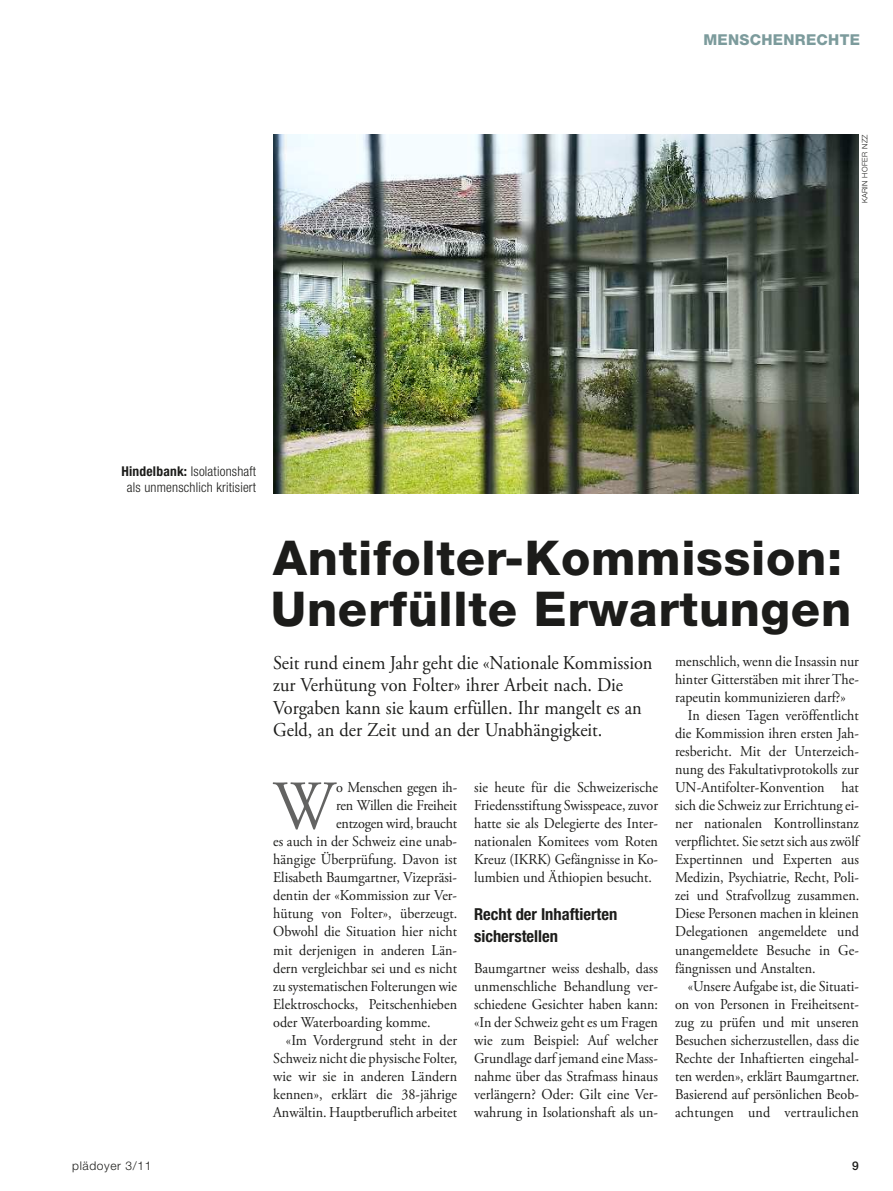
<style>
.page{position:relative;width:893px;height:1191px;background:#fff}
.page>*{position:absolute;margin:0;border:0;box-sizing:border-box;transform-origin:0 0}
.t1{font:69.45px "Adobe Garamond Pro";color:#636362;scale:.92 1}
.t2{font:800 48px/51px "Helvetica Neue LT Std";letter-spacing:.015em;color:#1c1c1a}
.t3{font:19.5px/22.5px "Adobe Garamond Pro";color:#1c1c1a;scale:.94 1}
.t4{font:700 condensed 16.5px/21px "Helvetica Neue LT Std";color:#1c1c1a}
.t5{font:15px/18px "Adobe Garamond Pro";color:#1c1c1a;text-align:justify;scale:.94 1}
.t6{font:15px "Adobe Garamond Pro";letter-spacing:.02em;color:#1c1c1a;scale:.94 1}
.t7{font:800 15px "Helvetica Neue LT Std";letter-spacing:.02em;color:#7c9b9c}
.t8{font:300 condensed 13.5px/16.5px "Helvetica Neue LT Std";letter-spacing:.015em;color:#1c1c1a;text-align:center}
.t9{font:300 12px "Helvetica Neue LT Std";letter-spacing:.05em;color:#1c1c1a}
.t10{font:500 12px "Helvetica Neue LT Std";color:#1c1c1a}
.t11{font:300 7.5px "Helvetica Neue LT Std";letter-spacing:.05em;color:#1c1c1a}
.s1{font-weight:700}
</style>
<div class="page">
<img style="left:273px;top:134px;width:586px;height:360px">
<p class="t7" style="left:703px;top:34px;width:158px">MENSCHENRECHTE</p>
<p class="t11" style="left:862px;top:203px;width:71px;rotate:-90deg">KARIN HOFER NZZ</p>
<p class="t8" style="left:121px;top:464px;width:136px"><span class="s1">Hindelbank:</span> Isolationshaft als unmenschlich kritisiert</p>
<h2 class="t2" style="left:271px;top:536px;width:582px">Antifolter-Kommission:<br>Unerfüllte Erwartungen</h2>
<h3 class="t3" style="left:273px;top:653px;width:405px">Seit rund einem Jahr geht die «Nationale Kommission zur Verhütung von Folter» ihrer Arbeit nach. Die Vorgaben kann sie kaum erfüllen. Ihr mangelt es an Geld, an der Zeit und an der Unabhängigkeit.</h3>
<p class="t5" style="left:675px;top:654px;width:197px">menschlich, wenn die Insassin nur</p>
<p class="t5" style="left:675px;top:672px;width:197px">hinter Gitterstäben mit ihrer The-</p>
<p class="t5" style="left:675px;top:690px;width:183px">rapeutin kommunizieren darf?»</p>
<p class="t5" style="left:688px;top:708px;width:184px">In diesen Tagen veröffentlicht</p>
<p class="t5" style="left:675px;top:726px;width:197px">die Kommission ihren ersten Jah-</p>
<p class="t5" style="left:675px;top:744px;width:197px">resbericht. Mit der Unterzeich-</p>
<p class="t5" style="left:675px;top:762px;width:197px">nung des Fakultativprotokolls zur</p>
<p class="t5" style="left:675px;top:780px;width:197px">UN-Antifolter-Konvention hat</p>
<p class="t5" style="left:675px;top:798px;width:197px">sich die Schweiz zur Errichtung ei-</p>
<p class="t5" style="left:675px;top:816px;width:197px">ner nationalen Kontrollinstanz</p>
<p class="t5" style="left:675px;top:834px;width:197px">verpflichtet. Sie setzt sich aus zwölf</p>
<p class="t5" style="left:675px;top:852px;width:197px">Expertinnen und Experten aus</p>
<p class="t5" style="left:675px;top:870px;width:197px">Medizin, Psychiatrie, Recht, Poli-</p>
<p class="t5" style="left:675px;top:888px;width:198px">zei und Strafvollzug zusammen.</p>
<p class="t5" style="left:675px;top:906px;width:197px">Diese Personen machen in kleinen</p>
<p class="t5" style="left:675px;top:924px;width:197px">Delegationen angemeldete und</p>
<p class="t5" style="left:675px;top:942px;width:197px">unangemeldete Besuche in Ge-</p>
<p class="t5" style="left:675px;top:960px;width:151px">fängnissen und Anstalten.</p>
<p class="t5" style="left:688px;top:978px;width:184px">«Unsere Aufgabe ist, die Situati-</p>
<p class="t5" style="left:675px;top:996px;width:197px">on von Personen in Freiheitsent-</p>
<p class="t5" style="left:675px;top:1014px;width:197px">zug zu prüfen und mit unseren</p>
<p class="t5" style="left:675px;top:1032px;width:197px">Besuchen sicherzustellen, dass die</p>
<p class="t5" style="left:675px;top:1050px;width:197px">Rechte der Inhaftierten eingehal-</p>
<p class="t5" style="left:675px;top:1068px;width:198px">ten werden», erklärt Baumgartner.</p>
<p class="t5" style="left:675px;top:1086px;width:197px">Basierend auf persönlichen Beob-</p>
<p class="t6" style="left:675px;top:1105px;width:197px">achtungen und vertraulichen</p>
<h1 class="t1" style="left:273px;top:778px;width:68px">W</h1>
<p class="t5" style="left:336px;top:780px;width:130px">o Menschen gegen ih-</p>
<p class="t5" style="left:474px;top:780px;width:197px">sie heute für die Schweizerische Friedensstiftung Swisspeace, zuvor hatte sie als Delegierte des Inter&shy;nationalen Komitees vom Roten Kreuz (IKRK) Gefängnisse in Ko&shy;lumbien und Äthiopien besucht.</p>
<p class="t4" style="left:474px;top:905px;width:145px">Recht der Inhaftierten sicherstellen</p>
<p class="t5" style="left:474px;top:960px;width:197px">Baumgartner weiss deshalb, dass unmenschliche Behandlung ver&shy;schiedene Gesichter haben kann: «In der Schweiz geht es um Fragen wie zum Beispiel: Auf welcher Grundlage darf jemand eine Mass&shy;nahme über das Strafmass hinaus verlängern? Oder: Gilt eine Ver&shy;wahrung in Isolationshaft als un-</p>
<p class="t5" style="left:336px;top:798px;width:130px">ren Willen die Freiheit</p>
<p class="t5" style="left:336px;top:816px;width:130px">entzogen wird, braucht</p>
<p class="t5" style="left:273px;top:834px;width:197px">es auch in der Schweiz eine unab-</p>
<p class="t5" style="left:273px;top:852px;width:197px">hängige Überprüfung. Davon ist</p>
<p class="t5" style="left:273px;top:870px;width:197px">Elisabeth Baumgartner, Vizepräsi-</p>
<p class="t5" style="left:273px;top:888px;width:197px">dentin der «Kommission zur Ver-</p>
<p class="t5" style="left:273px;top:906px;width:198px">hütung von Folter», überzeugt.</p>
<p class="t5" style="left:273px;top:924px;width:197px">Obwohl die Situation hier nicht</p>
<p class="t5" style="left:273px;top:942px;width:197px">mit derjenigen in anderen Län-</p>
<p class="t5" style="left:273px;top:960px;width:197px">dern vergleichbar sei und es nicht</p>
<p class="t5" style="left:273px;top:978px;width:197px">zu systematischen Folterungen wie</p>
<p class="t5" style="left:273px;top:996px;width:197px">Elektroschocks, Peitschenhieben</p>
<p class="t5" style="left:273px;top:1014px;width:169px">oder Waterboarding komme.</p>
<p class="t5" style="left:286px;top:1032px;width:184px">«Im Vordergrund steht in der</p>
<p class="t5" style="left:273px;top:1050px;width:198px">Schweiz nicht die physische Folter,</p>
<p class="t5" style="left:273px;top:1068px;width:197px">wie wir sie in anderen Ländern</p>
<p class="t5" style="left:273px;top:1086px;width:197px">kennen», erklärt die 38-jährige</p>
<p class="t5" style="left:273px;top:1104px;width:197px">Anwältin. Hauptberuflich arbeitet</p>
<p class="t9" style="left:72px;top:1161px;width:81px">plädoyer 3/11</p>
<p class="t10" style="left:852px;top:1161px;width:8px">9</p>
</div>
